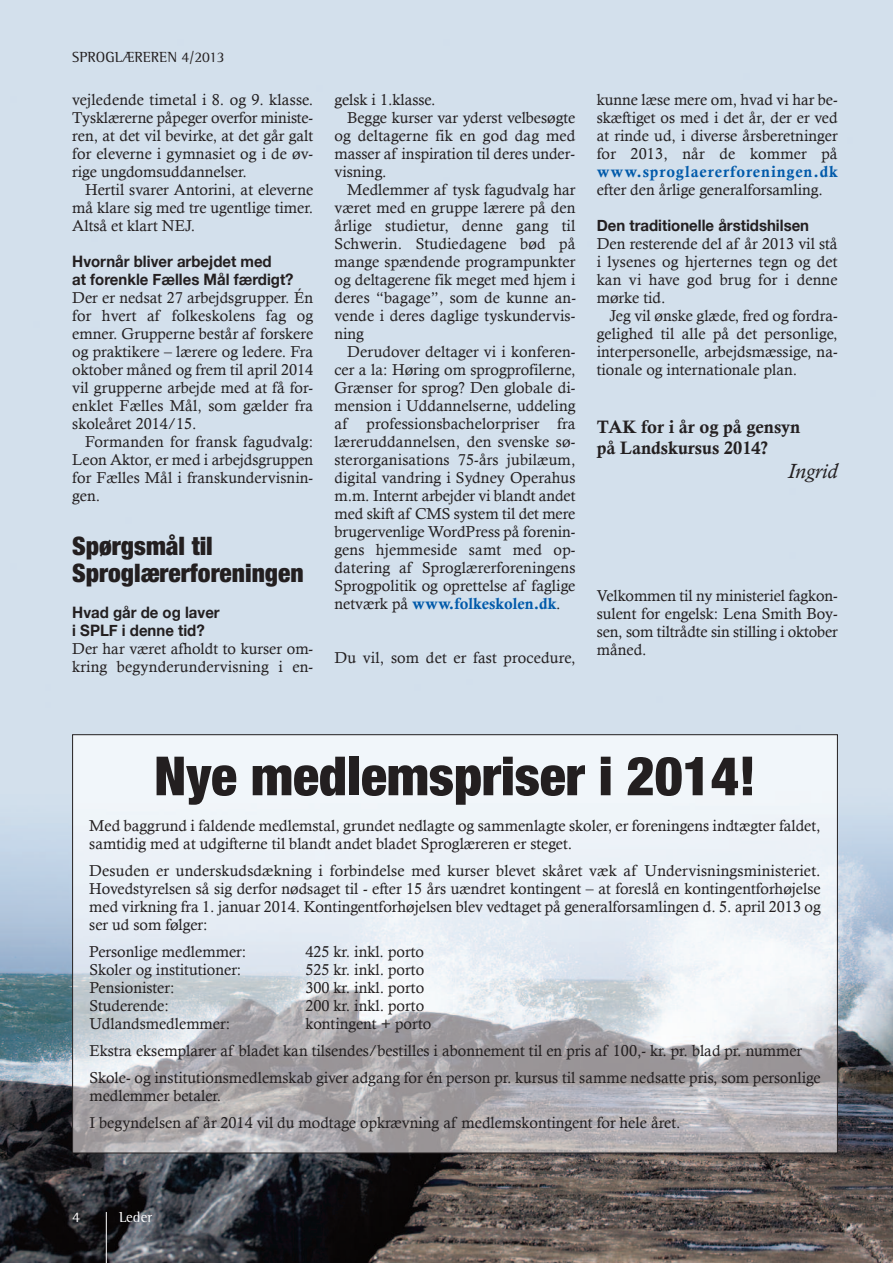
<style>
.page{position:relative;width:893px;height:1263px;background:#fff}
.page>*{position:absolute;margin:0;border:0;box-sizing:border-box;transform-origin:0 0}
.t1{font:900 condensed 54px "Helvetica Neue";color:#231f20}
.t2{font:900 condensed 25.5px/27px "Helvetica Neue";color:#231f20}
.t3{font:italic 21px "Calisto";color:#231f20}
.t4{font:18px/20.2px "Calis MT Bol";color:#231f20}
.t5{font:15.75px/18px "Calisto";color:#231f20;text-align:justify}
.t6{font:700 15.75px/18px "Helvetica Neue";color:#231f20;scale:.95 1}
.t7{font:15.75px "Calis MT Bol";color:#015aaa}
.t8{font:15.75px "Calis MT Bol";letter-spacing:.055em;color:#015aaa}
.t9{font:15px "Rotis Semi Serif Std";color:#231f20}
.t10{font:15px "Rotis Semi Serif Std";color:#fff}
.s1{font-family:"Calisto";color:#231f20}
</style>
<div class="page">
<img style="left:0;top:0;width:893px;height:1263px">
<hr style="left:106px;top:1212px;width:1px;height:51px;background:#fff">
<img style="left:74px;top:736px;width:762px;height:415px">
<p class="t9" style="left:72px;top:51px;width:154px">SPROGLÆREREN 4/2013</p>
<p class="t5" style="left:72px;top:90px;width:242px">vejledende timetal i 8. og 9. klasse.<br>Tysklærerne påpeger overfor ministe&shy;ren, at det vil bevirke, at det går galt for eleverne i gymnasiet og i de øv&shy;rige ungdomsuddannelser.</p>
<p class="t5" style="left:72px;top:180px;width:242px;text-indent:13px">Hertil svarer Antorini, at eleverne må klare sig med tre ugentlige timer.<br>Altså et klart NEJ.</p>
<p class="t6" style="left:72px;top:252px;width:234px">Hvornår bliver arbejdet med<br>at forenkle Fælles Mål færdigt?</p>
<p class="t5" style="left:72px;top:288px;width:242px">Der er nedsat 27 arbejdsgrupper. Én for hvert af folkeskolens fag og emner. Grupperne består af forskere og praktikere – lærere og ledere. Fra oktober måned og frem til april 2014 vil grupperne arbejde med at få for&shy;enklet Fælles Mål, som gælder fra skoleåret 2014/15.</p>
<p class="t5" style="left:72px;top:432px;width:242px;text-indent:13px">Formanden for fransk fagudvalg:<br>Leon Aktor, er med i arbejdsgruppen for Fælles Mål i franskundervisnin&shy;gen.</p>
<h2 class="t2" style="left:72px;top:534px;width:233px">Spørgsmål til<br>Sproglærerforeningen</h2>
<p class="t6" style="left:72px;top:603px;width:157px">Hvad går de og laver i SPLF i denne tid?</p>
<p class="t5" style="left:72px;top:639px;width:242px">Der har været afholdt to kurser om&shy;kring begynderundervisning i en-</p>
<p class="t5" style="left:334px;top:90px;width:102px">gelsk i 1.klasse.</p>
<p class="t5" style="left:347px;top:108px;width:230px">Begge kurser var yderst velbesøgte</p>
<p class="t5" style="left:334px;top:126px;width:242px">og deltagerne fik en god dag med</p>
<p class="t5" style="left:334px;top:144px;width:242px">masser af inspiration til deres under-</p>
<p class="t5" style="left:334px;top:162px;width:54px">visning.</p>
<p class="t5" style="left:347px;top:180px;width:230px">Medlemmer af tysk fagudvalg har</p>
<p class="t5" style="left:334px;top:198px;width:242px">været med en gruppe lærere på den</p>
<p class="t5" style="left:334px;top:216px;width:242px">årlige studietur, denne gang til</p>
<p class="t5" style="left:334px;top:234px;width:242px">Schwerin. Studiedagene bød på</p>
<p class="t5" style="left:334px;top:252px;width:242px">mange spændende programpunkter</p>
<p class="t5" style="left:334px;top:270px;width:242px">og deltagerene fik meget med hjem i</p>
<p class="t5" style="left:334px;top:288px;width:243px">deres “bagage”, som de kunne an-</p>
<p class="t5" style="left:334px;top:306px;width:242px">vende i deres daglige tyskundervis-</p>
<p class="t5" style="left:334px;top:324px;width:31px">ning</p>
<p class="t5" style="left:347px;top:342px;width:230px">Derudover deltager vi i konferen-</p>
<p class="t5" style="left:334px;top:360px;width:242px">cer a la: Høring om sprogprofilerne,</p>
<p class="t5" style="left:334px;top:378px;width:242px">Grænser for sprog? Den globale di-</p>
<p class="t5" style="left:334px;top:396px;width:242px">mension i Uddannelserne, uddeling</p>
<p class="t5" style="left:334px;top:414px;width:242px">af professionsbachelorpriser fra</p>
<p class="t5" style="left:334px;top:432px;width:242px">læreruddannelsen, den svenske sø-</p>
<p class="t5" style="left:334px;top:450px;width:242px">sterorganisations 75-års jubilæum,</p>
<p class="t5" style="left:334px;top:468px;width:242px">digital vandring i Sydney Operahus</p>
<p class="t5" style="left:334px;top:486px;width:242px">m.m. Internt arbejder vi blandt andet</p>
<p class="t5" style="left:334px;top:504px;width:242px">med skift af CMS system til det mere</p>
<p class="t5" style="left:334px;top:522px;width:242px">brugervenlige WordPress på forenin-</p>
<p class="t5" style="left:334px;top:540px;width:242px">gens hjemmeside samt med op-</p>
<p class="t5" style="left:334px;top:558px;width:242px">datering af Sproglærerforeningens</p>
<p class="t5" style="left:334px;top:576px;width:242px">Sprogpolitik og oprettelse af faglige</p>
<p class="t7" style="left:334px;top:597px;width:228px"><span class="s1">netværk på</span> www.folkeskolen.dk<span class="s1">.</span></p>
<p class="t5" style="left:334px;top:648px;width:242px">Du vil, som det er fast procedure,</p>
<p class="t5" style="left:597px;top:90px;width:242px">kunne læse mere om, hvad vi har be&shy;skæftiget os med i det år, der er ved at rinde ud, i diverse årsberetninger for 2013, når de kommer på</p>
<p class="t8" style="left:597px;top:165px;width:242px">www.sproglaererforeningen.dk</p>
<p class="t5" style="left:597px;top:180px;width:228px">efter den årlige generalforsamling.</p>
<p class="t6" style="left:597px;top:216px;width:225px">Den traditionelle årstidshilsen</p>
<p class="t5" style="left:597px;top:234px;width:242px">Den resterende del af år 2013 vil stå i lysenes og hjerternes tegn og det kan vi have god brug for i denne mørke tid.</p>
<p class="t5" style="left:597px;top:306px;width:242px;text-indent:13px">Jeg vil ønske glæde, fred og fordra&shy;gelighed til alle på det personlige, interpersonelle, arbejdsmæssige, na&shy;tionale og internationale plan.</p>
<p class="t4" style="left:597px;top:419px;width:205px">TAK for i år og på gensyn på Landskursus 2014?</p>
<h3 class="t3" style="left:788px;top:459px;width:51px">Ingrid</h3>
<p class="t5" style="left:597px;top:586px;width:242px">Velkommen til ny ministeriel fagkon&shy;sulent for engelsk: Lena Smith Boy&shy;sen, som tiltrådte sin stilling i oktober måned.</p>
<h1 class="t1" style="left:154px;top:757px;width:603px">Nye medlemspriser i 2014!</h1>
<p class="t5" style="left:89px;top:817px;width:733px">Med baggrund i faldende medlemstal, grundet nedlagte og sammenlagte skoler, er foreningens indtægter faldet, samtidig med at udgifterne til blandt andet bladet Sproglæreren er steget.</p>
<p class="t5" style="left:89px;top:862px;width:733px">Desuden er underskudsdækning i forbindelse med kurser blevet skåret væk af Undervisningsministeriet.<br>Hovedstyrelsen så sig derfor nødsaget til - efter 15 års uændret kontingent – at foreslå en kontingentforhøjelse med virkning fra 1. januar 2014. Kontingentforhøjelsen blev vedtaget på generalforsamlingen d. 5. april 2013 og ser ud som følger:</p>
<p class="t5" style="left:89px;top:943px;width:158px">Personlige medlemmer:</p>
<p class="t5" style="left:305px;top:943px;width:120px">425 kr. inkl. porto</p>
<p class="t5" style="left:89px;top:961px;width:154px">Skoler og institutioner:</p>
<p class="t5" style="left:305px;top:961px;width:120px">525 kr. inkl. porto</p>
<p class="t5" style="left:89px;top:979px;width:87px">Pensionister:</p>
<p class="t5" style="left:305px;top:979px;width:120px">300 kr. inkl. porto</p>
<p class="t5" style="left:89px;top:997px;width:81px">Studerende:</p>
<p class="t5" style="left:305px;top:997px;width:120px">200 kr. inkl. porto</p>
<p class="t5" style="left:89px;top:1015px;width:142px">Udlandsmedlemmer:</p>
<p class="t5" style="left:89px;top:1010px;width:733px;line-height:27px;text-align:left;text-indent:216px">kontingent + porto<br>Ekstra eksemplarer af bladet kan tilsendes/bestilles i abonnement til en pris af 100,- kr. pr. blad pr. nummer<br>Skole- og institutionsmedlemskab giver adgang for én person pr. kursus til samme nedsatte pris, som personlige</p>
<p class="t5" style="left:89px;top:1082px;width:593px;line-height:27px">medlemmer betaler.<br>I begyndelsen af år 2014 vil du modtage opkrævning af medlemskontingent for hele året.</p>
<p class="t10" style="left:72px;top:1212px;width:9px">4</p>
<p class="t10" style="left:119px;top:1212px;width:35px">Leder</p>
</div>
